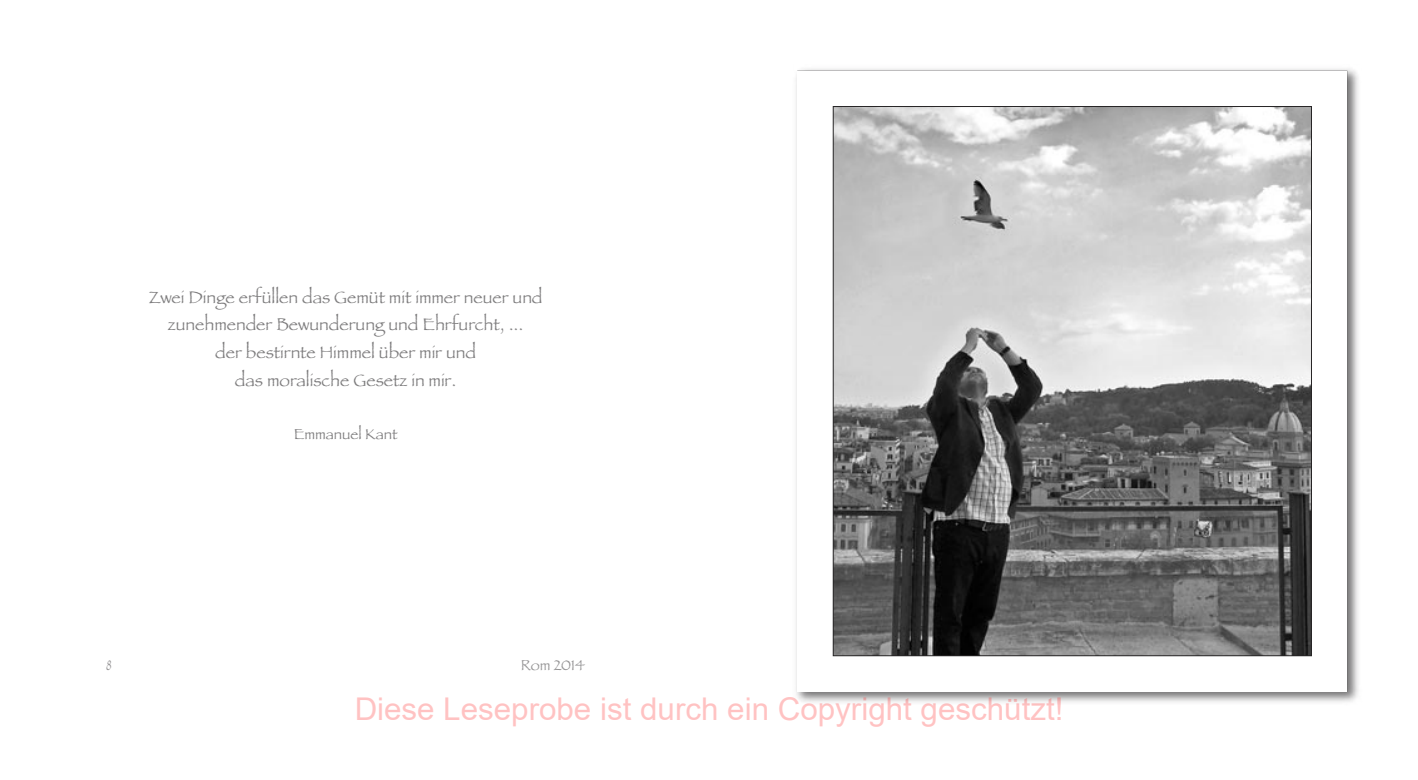
<style>
.page{position:relative;width:1418px;height:780px;background:#fff}
.page>*{position:absolute;margin:0;border:0;box-sizing:border-box;transform-origin:0 0}
.t1{font:31.38px "Arial";color:rgb(255 0 0/.24)}
.t2{font:17.5px "Papyrus";color:#7d7c7d}
.t3{font:15px "Papyrus";color:#7d7c7d}
.t4{font:15px "Papyrus";color:#939293}
.t5{font:condensed 15px "Papyrus";color:#939293}
</style>
<div class="page">
<img style="left:796px;top:68px;width:563px;height:634px">
<div style="left:797px;top:71px;width:549px;height:620px;background:#fff"></div>
<img style="left:835px;top:108px;width:474px;height:546px">
<p class="t2" style="left:149px;top:286px;width:395px">Zwei Dinge erfüllen das Gemüt mit immer neuer und</p>
<p class="t2" style="left:168px;top:314px;width:357px">zunehmender Bewunderung und Ehrfurcht, ...</p>
<p class="t2" style="left:215px;top:342px;width:262px">der bestirnte Himmel über mir und</p>
<p class="t2" style="left:235px;top:369px;width:223px">das moralische Gesetz in mir.</p>
<p class="t3" style="left:294px;top:424px;width:105px">Emmanuel Kant</p>
<p class="t5" style="left:106px;top:656px;width:7px">8</p>
<p class="t4" style="left:520px;top:656px;width:66px">Rom 2014</p>
<h1 class="t1" style="left:354px;top:687px;width:710px">Diese Leseprobe ist durch ein Copyright geschützt!</h1>
</div>
